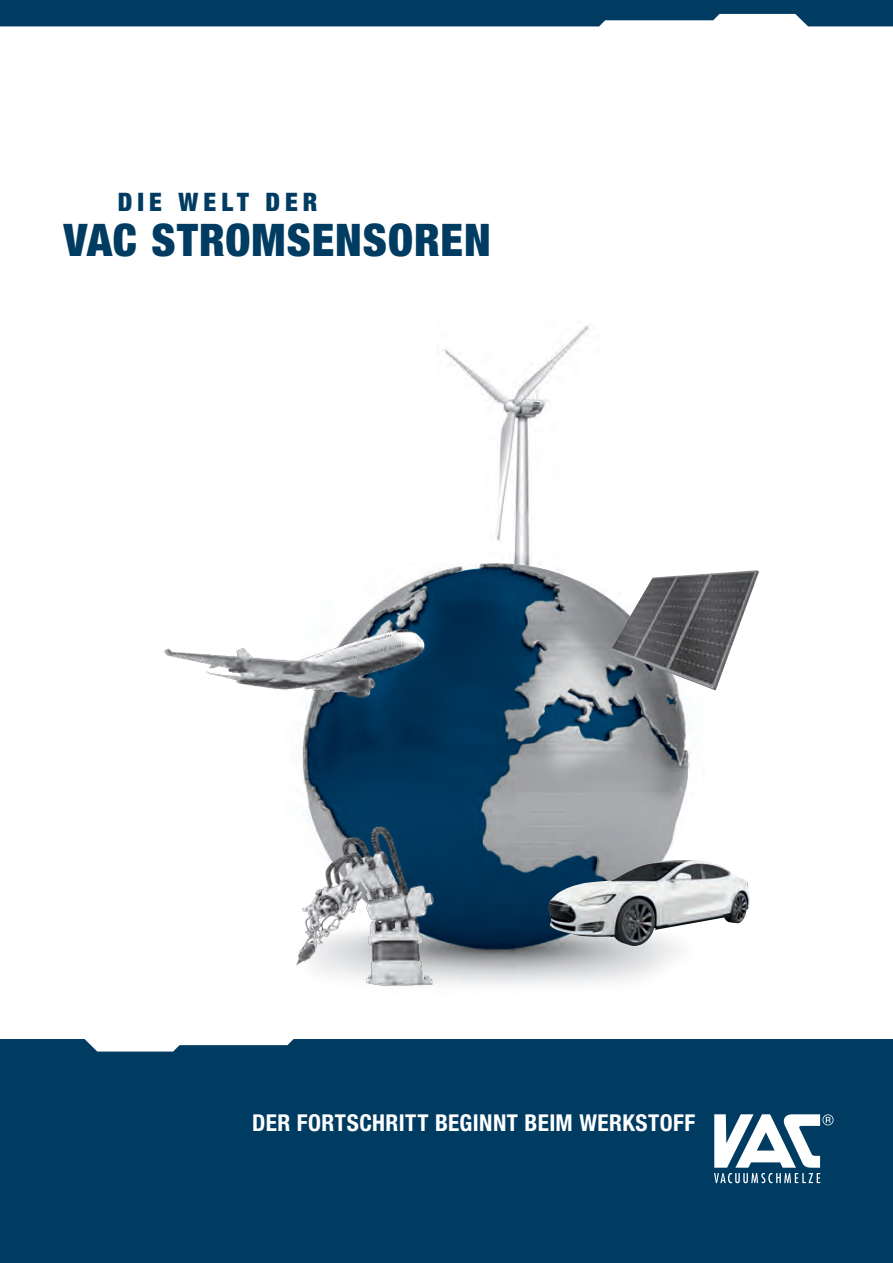
<style>
.page{position:relative;width:893px;height:1263px;background:#fff}
.page>*{position:absolute;margin:0;border:0;box-sizing:border-box;transform-origin:0 0}
.t1{font:900 condensed 45px "Helvetica Neue LT Pro";letter-spacing:.025em;color:#003b62}
.t2{font:900 condensed 25.5px "Helvetica Neue LT Pro";letter-spacing:.195em;color:#003b62}
.t3{font:700 condensed 23.25px "Helvetica Neue LT Pro";letter-spacing:.02em;color:#fff}
</style>
<div class="page">
<img style="left:442px;top:324px;width:149px;height:239px">
<img style="left:302px;top:563px;width:389px;height:422px">
<img style="left:610px;top:570px;width:149px;height:120px">
<img style="left:296px;top:825px;width:153px;height:161px">
<img style="left:164px;top:569px;width:298px;height:189px">
<img style="left:548px;top:860px;width:202px;height:87px">
<svg style="left:0;top:0;width:893px;height:26px;background:#12496d"></svg>
<div style="left:0;top:1071px;width:893px;height:192px;background:#003b62"></div>
<svg style="left:714px;top:1114px;width:119px;height:69px"></svg>
<div style="left:0;top:1039px;width:893px;height:32px;background:#003b62"></div>
<p class="t2" style="left:118px;top:186px;width:201px">DIE WELT DER</p>
<h1 class="t1" style="left:64px;top:213px;width:429px">VAC STROMSENSOREN</h1>
<p class="t3" style="left:252px;top:1109px;width:427px">DER FORTSCHRITT BEGINNT BEIM WERKSTOFF</p>
</div>
